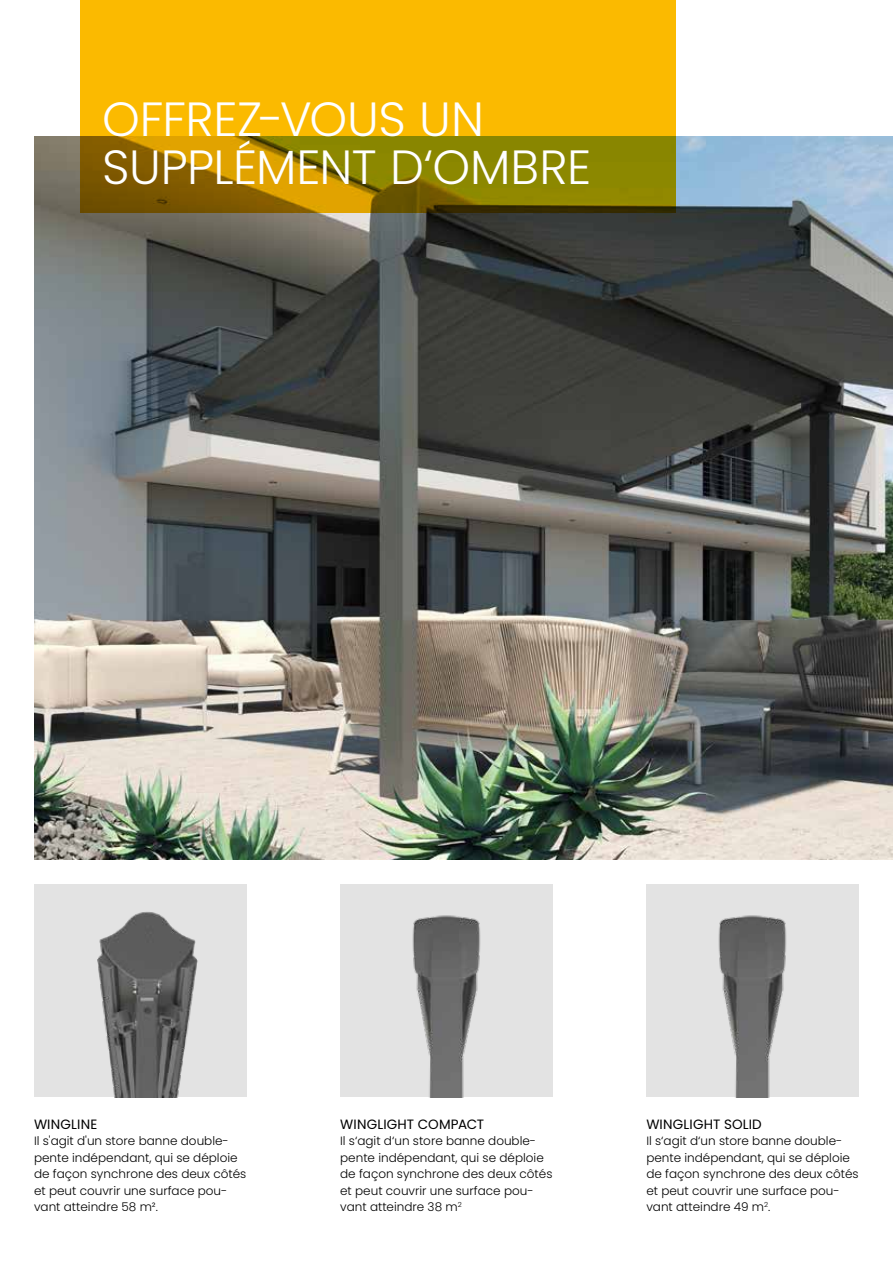
<style>
.page{position:relative;width:893px;height:1263px;background:#fff}
.page>*{position:absolute;margin:0;border:0;box-sizing:border-box;transform-origin:0 0}
.t1{font:300 48px/48px "Poppins";letter-spacing:-.005em;color:#fff}
.t2{font:13.5px "Poppins";letter-spacing:.015em;color:#000}
.t3{font:300 12px/16.5px "Poppins";color:#000}
</style>
<div class="page">
<img style="left:34px;top:136px;width:859px;height:723px">
<img style="left:646px;top:884px;width:213px;height:213px">
<img style="left:340px;top:884px;width:213px;height:213px">
<svg style="left:81px;top:0;width:595px;height:213px;background:#d4a200"></svg>
<img style="left:34px;top:884px;width:213px;height:213px">
<h1 class="t1" style="left:102px;top:95px;width:491px">OFFREZ-VOUS UN<br>SUPPLÉMENT D‘OMBRE</h1>
<p class="t2" style="left:34px;top:1116px;width:65px">WINGLINE</p>
<p class="t3" style="left:34px;top:1133px;width:214px">Il s'agit d'un store banne double&shy;pente indépendant, qui se déploie de façon synchrone des deux côtés et peut couvrir une surface pou&shy;vant atteindre 58 m².</p>
<p class="t2" style="left:340px;top:1116px;width:145px">WINGLIGHT COMPACT</p>
<p class="t3" style="left:340px;top:1133px;width:214px">Il s‘agit d‘un store banne double&shy;pente indépendant, qui se déploie de façon synchrone des deux côtés et peut couvrir une surface pou&shy;vant atteindre 38 m<sup>2</sup></p>
<p class="t2" style="left:646px;top:1116px;width:117px">WINGLIGHT SOLID</p>
<p class="t3" style="left:646px;top:1133px;width:214px">Il s‘agit d‘un store banne double&shy;pente indépendant, qui se déploie de façon synchrone des deux côtés et peut couvrir une surface pou&shy;vant atteindre 49 m<sup>2</sup>.</p>
</div>
